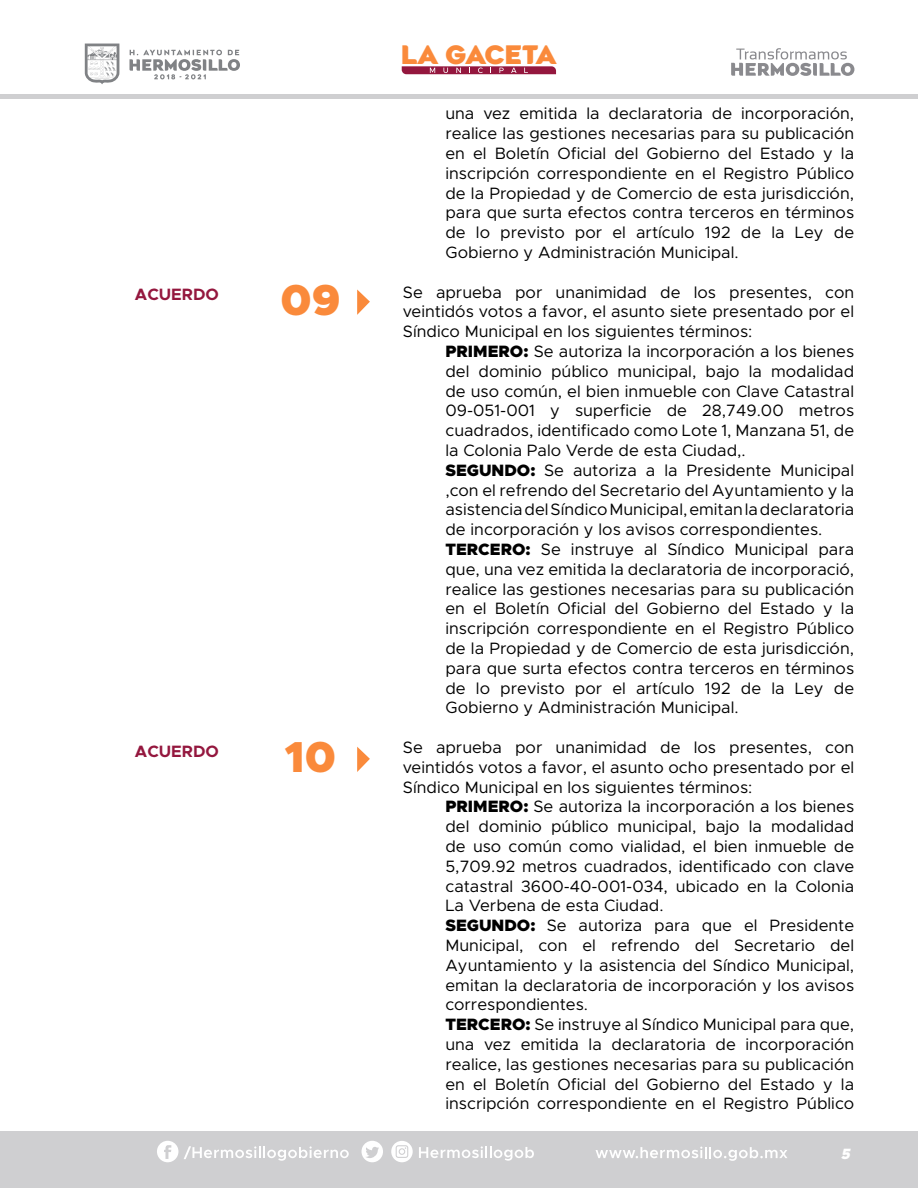
<style>
.page{position:relative;width:918px;height:1188px;background:#fff}
.page>*{position:absolute;margin:0;border:0;box-sizing:border-box;transform-origin:0 0}
.t1{font:900 43.5px "Metropolis";color:#fa8a3b}
.t2{font:900 25.35px "Agenor";letter-spacing:-.025em;color:#fa8a3b}
.t3{font:16.5px/19.8px "Metropolis";color:#000;text-align:justify}
.t4{font:700 16.5px "Metropolis";color:#94173e}
.t5{font:italic 900 15px "Metropolis";color:#fff;scale:.94 1}
.s1{font-weight:900}
</style>
<div class="page">
<div style="left:0;top:1132px;width:918px;height:56px;background:#cfcfd1"></div>
<div style="left:0;top:94px;width:918px;height:5px;background:#cfcfd1"></div>
<svg style="left:129px;top:50px;width:111px;height:29px"></svg>
<svg style="left:85px;top:44px;width:34px;height:40px"></svg>
<svg style="left:391px;top:1141px;width:22px;height:21px"></svg>
<svg style="left:157px;top:1141px;width:21px;height:21px"></svg>
<svg style="left:362px;top:1141px;width:21px;height:21px"></svg>
<svg style="left:184px;top:1146px;width:165px;height:15px"></svg>
<svg style="left:419px;top:1146px;width:115px;height:15px"></svg>
<svg style="left:596px;top:1147px;width:191px;height:14px"></svg>
<svg style="left:402px;top:66px;width:154px;height:8px"></svg>
<svg style="left:731px;top:48px;width:123px;height:28px"></svg>
<svg style="left:357px;top:290px;width:13px;height:25px"></svg>
<svg style="left:357px;top:747px;width:13px;height:25px"></svg>
<p class="t4" style="left:135px;top:283px;width:86px">ACUERDO</p>
<p class="t4" style="left:135px;top:741px;width:86px">ACUERDO</p>
<h1 class="t1" style="left:281px;top:272px;width:61px">09</h1>
<h1 class="t1" style="left:285px;top:729px;width:53px">10</h1>
<h2 class="t2" style="left:401px;top:38px;width:157px">LA GACETA</h2>
<p class="t3" style="left:445px;top:104px;width:410px">una vez emitida la declaratoria de incorporación, realice las gestiones necesarias para su publicación en el Boletín Oficial del Gobierno del Estado y la inscripción correspondiente en el Registro Público de la Propiedad y de Comercio de esta jurisdicción, para que surta efectos contra terceros en términos de lo previsto por el artículo 192 de la Ley de Gobierno y Administración Municipal.</p>
<p class="t3" style="left:403px;top:282px;width:453px">Se aprueba por unanimidad de los presentes, con veintidós votos a favor, el asunto siete presentado por el Síndico Municipal en los siguientes términos:</p>
<p class="t3" style="left:445px;top:341px;width:410px;text-align:left"><span class="s1">PRIMERO:</span> Se autoriza la incorporación a los bienes del dominio público municipal, bajo la modalidad de uso común, el bien inmueble con Clave Catastral 09-051-001 y superficie de 28,749.00 metros cuadrados, identificado como Lote 1, Manzana 51, de la Colonia Palo Verde de esta Ciudad,.<br><span class="s1">SEGUNDO:</span> Se autoriza a la Presidente Municipal ,con el refrendo del Secretario del Ayuntamiento y la asistencia del Síndico Municipal, emitan la declaratoria de incorporación y los avisos correspondientes.<br><span class="s1">TERCERO:</span> Se instruye al Síndico Municipal para que, una vez emitida la declaratoria de incorporació, realice las gestiones necesarias para su publicación en el Boletín Oficial del Gobierno del Estado y la inscripción correspondiente en el Registro Público de la Propiedad y de Comercio de esta jurisdicción, para que surta efectos contra terceros en términos de lo previsto por el artículo 192 de la Ley de Gobierno y Administración Municipal.</p>
<p class="t3" style="left:403px;top:737px;width:453px">Se aprueba por unanimidad de los presentes, con veintidós votos a favor, el asunto ocho presentado por el Síndico Municipal en los siguientes términos:</p>
<p class="t3" style="left:445px;top:797px;width:410px;text-align:left"><span class="s1">PRIMERO:</span> Se autoriza la incorporación a los bienes del dominio público municipal, bajo la modalidad de uso común como vialidad, el bien inmueble de 5,709.92 metros cuadrados, identificado con clave catastral 3600-40-001-034, ubicado en la Colonia La Verbena de esta Ciudad.<br><span class="s1">SEGUNDO:</span> Se autoriza para que el Presidente Municipal, con el refrendo del Secretario del Ayuntamiento y la asistencia del Síndico Municipal, emitan la declaratoria de incorporación y los avisos correspondientes.<br><span class="s1">TERCERO:</span> Se instruye al Síndico Municipal para que, una vez emitida la declaratoria de incorporación realice, las gestiones necesarias para su publicación en el Boletín Oficial del Gobierno del Estado y la inscripción correspondiente en el Registro Público</p>
<p class="t5" style="left:841px;top:1144px;width:15px">5</p>
</div>
